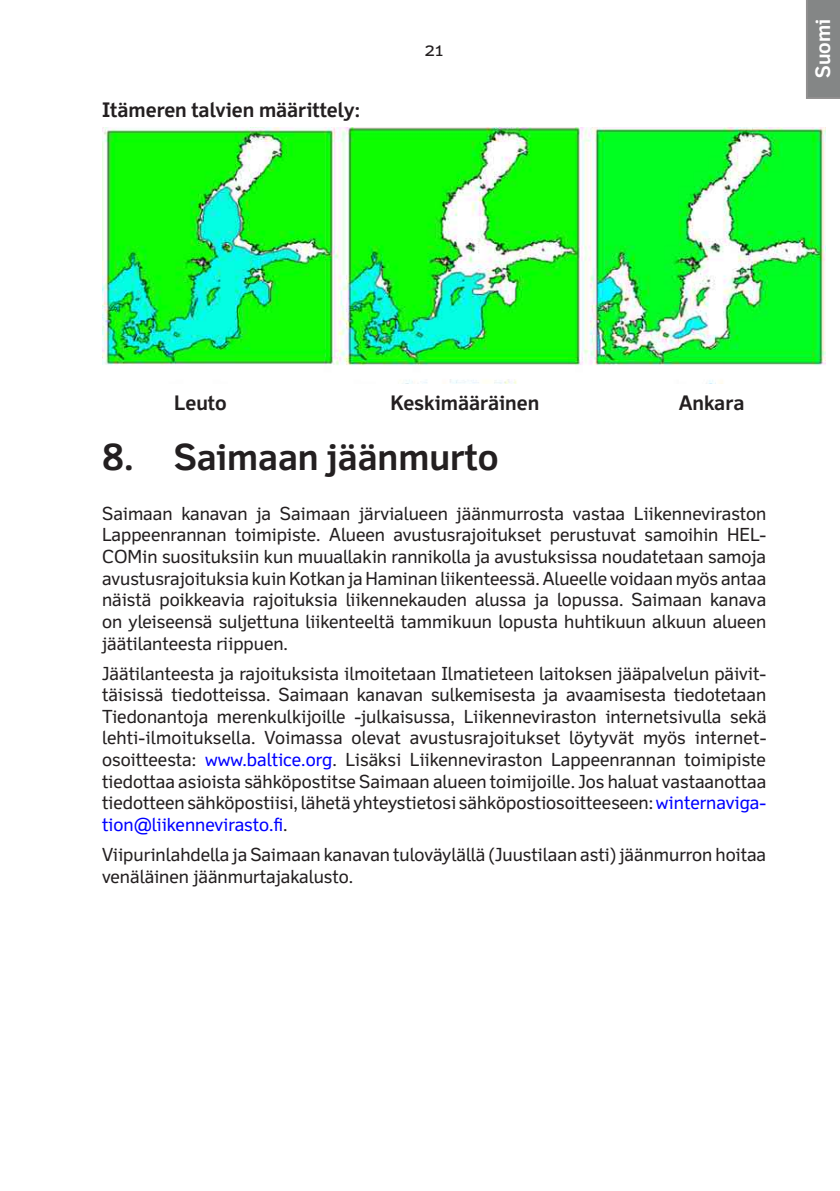
<style>
.page{position:relative;width:840px;height:1191px;background:#fff}
.page>*{position:absolute;margin:0;border:0;box-sizing:border-box;transform-origin:0 0}
.t1{font:700 36px "Felbridge Pro";color:#231f20}
.väliotsikko{font:700 20px "Felbridge Pro";color:#231f20}
.t2{font:700 20px "Felbridge Pro";color:#fff}
.lisäväli{font:18px/21.6px "Felbridge Pro";color:#231f20;text-align:justify}
.Leipäteksti_sarake{font:18px "Felbridge Pro";color:#231f20}
.s1{color:#00f}
</style>
<div class="page">
<svg style="left:806px;top:0;width:33px;height:99px"></svg>
<img style="left:102px;top:128px;width:723px;height:255px">
<p class="väliotsikko" style="left:102px;top:98px;width:259px">Itämeren talvien määrittely:</p>
<p class="Leipäteksti_sarake" style="left:425px;top:39px;width:19px">21</p>
<p class="t2" style="left:810px;top:78px;width:60px;rotate:-90deg">Suomi</p>
<p class="väliotsikko" style="left:174px;top:390px;width:54px">Leuto</p>
<p class="väliotsikko" style="left:390px;top:390px;width:150px">Keskimääräinen</p>
<p class="väliotsikko" style="left:678px;top:390px;width:67px">Ankara</p>
<p class="t1" style="left:102px;top:435px;width:398px">8. Saimaan jäänmurto</p>
<p class="lisäväli" style="left:102px;top:502px;width:665px">Saimaan kanavan ja Saimaan järvialueen jäänmurrosta vastaa Liikenneviraston Lappeenrannan toimipiste. Alueen avustusrajoitukset perustuvat samoihin HEL-COMin suosituksiin kun muuallakin rannikolla ja avustuksissa noudatetaan samoja avustusrajoituksia kuin Kotkan ja Haminan liikenteessä. Alueelle voidaan myös antaa näistä poikkeavia rajoituksia liikennekauden alussa ja lopussa. Saimaan kanava on yleiseensä suljettuna liikenteeltä tammikuun lopusta huhtikuun alkuun alueen jäätilanteesta riippuen.</p>
<p class="lisäväli" style="left:102px;top:662px;width:665px">Jäätilanteesta ja rajoituksista ilmoitetaan Ilmatieteen laitoksen jääpalvelun päivit&shy;täisissä tiedotteissa. Saimaan kanavan sulkemisesta ja avaamisesta tiedotetaan Tiedonantoja merenkulkijoille -julkaisussa, Liikenneviraston internetsivulla sekä lehti-ilmoituksella. Voimassa olevat avustusrajoitukset löytyvät myös internet&shy;osoitteesta: <span class="s1">www.baltice.org</span>. Lisäksi Liikenneviraston Lappeenrannan toimipiste tiedottaa asioista sähköpostitse Saimaan alueen toimijoille. Jos haluat vastaanottaa tiedotteen sähköpostiisi, lähetä yhteystietosi sähköpostiosoitteeseen: <span class="s1">winternaviga&shy;tion@liikennevirasto.fi</span>.</p>
<p class="lisäväli" style="left:102px;top:843px;width:665px">Viipurinlahdella ja Saimaan kanavan tuloväylällä (Juustilaan asti) jäänmurron hoitaa venäläinen jäänmurtajakalusto.</p>
</div>
